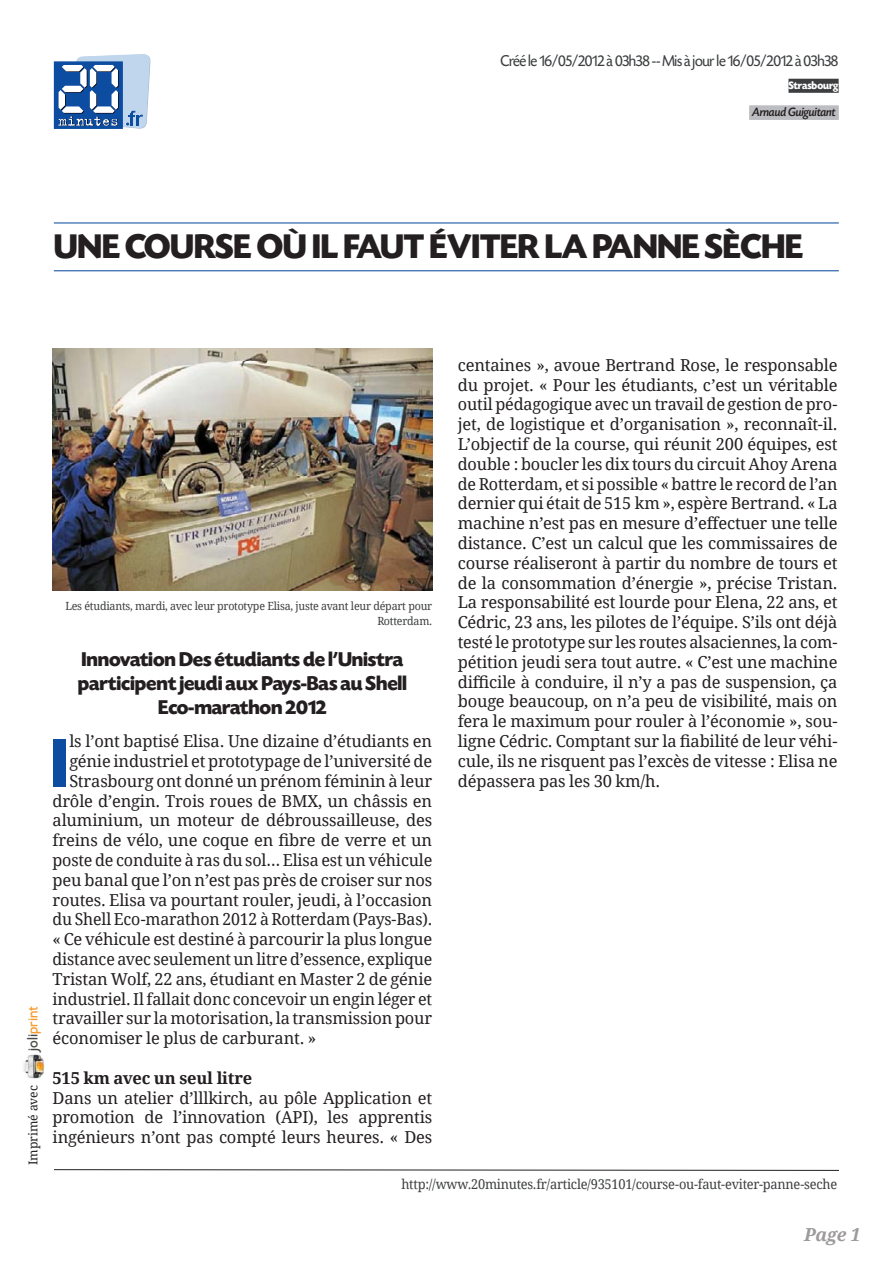
<style>
.page{position:relative;width:893px;height:1263px;background:#fff}
.page>*{position:absolute;margin:0;border:0;box-sizing:border-box;transform-origin:0 0}
.t1{font:700 72.9px "Today SHOP";color:#0d4da1}
.t2{font:700 36px "Today SHOP";letter-spacing:-.005em;color:#231f20}
.t3{font:700 21px/24px "Today SHOP";letter-spacing:-.005em;color:#231f20;text-align:center}
.t4{font:italic 700 18px "Droid Serif";color:#9d9a9b}
.t5{font:16.5px/19.8px "Droid Serif";letter-spacing:-.01em;color:#231f20;text-align:justify}
.t6{font:16.5px "Today SHOP";letter-spacing:-.02em;color:#3c3e40;scale:.95 1}
.t7{font:16.5px "Droid Serif";letter-spacing:-.01em;color:#231f20;scale:.96 1}
.t8{font:700 16.5px "Droid Serif";letter-spacing:-.01em;color:#231f20}
.t9{font:700 13.65px "Candela";color:#f49c30}
.t10{font:13.5px "Droid Serif";letter-spacing:-.02em;color:#3c3e40;scale:.95 1}
.t11{font:italic 500 12.75px "Today SHOP";letter-spacing:-.005em;color:#231f20}
.t12{font:12.15px "Droid Serif";color:#231f20}
.t13{font:11.25px/15px "Droid Serif";letter-spacing:-.02em;color:#3c3e40;text-align:right;scale:.95 1}
.t14{font:700 11.25px "Today SHOP";color:#fff;scale:.95 1}
.s1{color:#464943}
</style>
<div class="page">
<img style="left:23px;top:1054px;width:21px;height:25px">
<svg style="left:54px;top:54px;width:97px;height:75px"></svg>
<hr style="left:54px;top:222px;width:785px;height:1px;background:#0d4da1">
<hr style="left:54px;top:270px;width:785px;height:1px;background:#0d4da1">
<img style="left:53px;top:349px;width:379px;height:242px">
<svg style="left:54px;top:1169px;width:785px;height:2px;background:#908e8e"></svg>
<div style="left:788px;top:79px;width:51px;height:14px;background:#3c3e40"></div>
<div style="left:749px;top:106px;width:90px;height:14px;background:#bcbdc0"></div>
<p class="t6" style="left:501px;top:52px;width:357px">Créé le 16/05/2012 à 03h38 -- Mis à jour le 16/05/2012 à 03h38</p>
<p class="t14" style="left:789px;top:80px;width:54px">Strasbourg</p>
<p class="t11" style="left:752px;top:105px;width:85px">Arnaud Guiguitant</p>
<h2 class="t2" style="left:54px;top:227px;width:750px">Une course où il faut éviter la panne sèche</h2>
<p class="t9" style="left:24px;top:1051px;width:46px;rotate:-90deg"><span class="s1">joli</span>print</p>
<p class="t12" style="left:26px;top:1165px;width:81px;rotate:-90deg">Imprimé avec</p>
<p class="t13" style="left:65px;top:598px;width:388px">Les étudiants, mardi, avec leur prototype Elisa, juste avant leur départ pour<br>Rotterdam.</p>
<p class="t3" style="left:78px;top:648px;width:331px">Innovation Des étudiants de l’Unistra participent jeudi aux Pays-Bas au Shell<br>Eco-marathon 2012</p>
<h1 class="t1" style="left:50px;top:726px;width:14px">I</h1>
<p class="t5" style="left:69px;top:731px;width:364px">ls l’ont baptisé Elisa. Une dizaine d’étudiants en</p>
<p class="t5" style="left:69px;top:751px;width:364px">génie industriel et prototypage de l’université de</p>
<p class="t5" style="left:69px;top:771px;width:364px">Strasbourg ont donné un prénom féminin à leur</p>
<p class="t5" style="left:53px;top:791px;width:381px">drôle d’engin. Trois roues de BMX, un châssis en</p>
<p class="t5" style="left:53px;top:811px;width:381px">aluminium, un moteur de débroussailleuse, des</p>
<p class="t5" style="left:53px;top:830px;width:381px">freins de vélo, une coque en fibre de verre et un</p>
<p class="t5" style="left:53px;top:850px;width:381px">poste de conduite à ras du sol… Elisa est un véhicule</p>
<p class="t5" style="left:53px;top:870px;width:381px">peu banal que l’on n’est pas près de croiser sur nos</p>
<p class="t5" style="left:53px;top:890px;width:381px">routes. Elisa va pourtant rouler, jeudi, à l’occasion</p>
<p class="t7" style="left:53px;top:909px;width:397px">du Shell Eco-marathon 2012 à Rotterdam (Pays-Bas).</p>
<p class="t5" style="left:53px;top:929px;width:381px">« Ce véhicule est destiné à parcourir la plus longue</p>
<p class="t5" style="left:53px;top:949px;width:381px">distance avec seulement un litre d’essence, explique</p>
<p class="t5" style="left:53px;top:969px;width:381px">Tristan Wolf, 22 ans, étudiant en Master 2 de génie</p>
<p class="t5" style="left:53px;top:989px;width:381px">industriel. Il fallait donc concevoir un engin léger et</p>
<p class="t5" style="left:53px;top:1009px;width:381px">travailler sur la motorisation, la transmission pour</p>
<p class="t5" style="left:53px;top:1028px;width:265px">économiser le plus de carburant. »</p>
<p class="t8" style="left:53px;top:1067px;width:201px">515 km avec un seul litre</p>
<p class="t5" style="left:53px;top:1088px;width:381px">Dans un atelier d’lllkirch, au pôle Application et promotion de l’innovation (API), les apprentis ingénieurs n’ont pas compté leurs heures. « Des</p>
<p class="t5" style="left:458px;top:355px;width:381px">centaines », avoue Bertrand Rose, le responsable du projet. « Pour les étudiants, c’est un véritable outil pédagogique avec un travail de gestion de pro&shy;jet, de logistique et d’organisation », reconnaît-il.<br>L’objectif de la course, qui réunit 200 équipes, est double : boucler les dix tours du circuit Ahoy Arena de Rotterdam, et si possible « battre le record de l’an dernier qui était de 515 km », espère Bertrand. « La machine n’est pas en mesure d’effectuer une telle distance. C’est un calcul que les commissaires de course réaliseront à partir du nombre de tours et de la consommation d’énergie », précise Tristan.<br>La responsabilité est lourde pour Elena, 22 ans, et Cédric, 23 ans, les pilotes de l’équipe. S’ils ont déjà testé le prototype sur les routes alsaciennes, la com&shy;pétition jeudi sera tout autre. « C’est une machine difficile à conduire, il n’y a pas de suspension, ça bouge beaucoup, on n’a peu de visibilité, mais on fera le maximum pour rouler à l’économie », sou&shy;ligne Cédric. Comptant sur la fiabilité de leur véhi&shy;cule, ils ne risquent pas l’excès de vitesse : Elisa ne dépassera pas les 30 km/h.</p>
<p class="t10" style="left:401px;top:1175px;width:460px">http://www.20minutes.fr/article/935101/course-ou-faut-eviter-panne-seche</p>
<p class="t4" style="left:804px;top:1223px;width:58px">Page 1</p>
</div>
